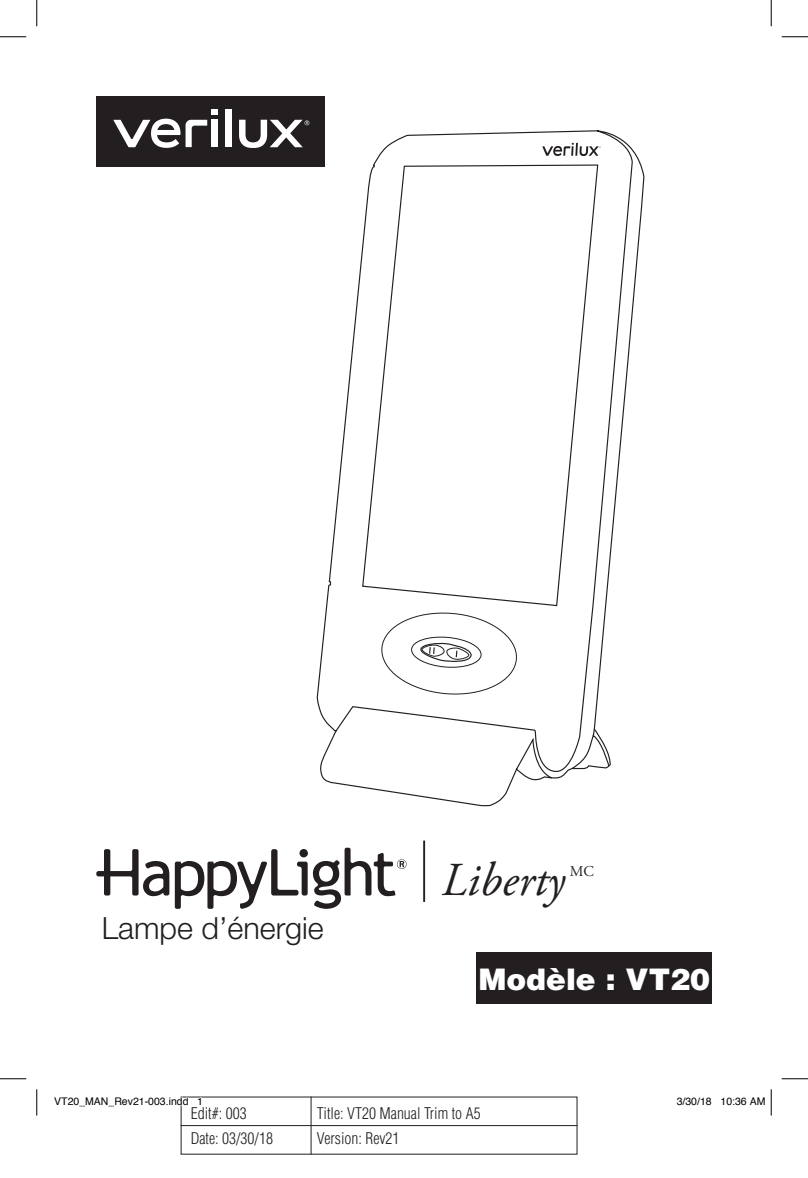
<style>
.page{position:relative;width:808px;height:1178px;background:#fff}
.page>*{position:absolute;margin:0;border:0;box-sizing:border-box;transform-origin:0 0}
.t1{font:italic 47.07px "Adobe Garamond Pro";color:#231f20}
.t2{font:300 30.62px "Helvetica Neue";color:#211e1e}
.t3{font:900 29.75px "Helvetica";color:#fff}
.t4{font:300 condensed 15.75px "Helvetica";color:#231f20}
.t5{font:15.05px "Adobe Garamond Pro";color:#231f20}
.t6{font:10.5px "Helvetica";color:#000}
</style>
<div class="page">
<hr style="left:181px;top:1125px;width:396px;height:1px;background:#231f20">
<hr style="left:311px;top:1096px;width:1px;height:58px;background:#231f20">
<div style="left:476px;top:952px;width:235px;height:51px;background:#231f20"></div>
<hr style="left:423px;top:840px;width:2px;height:62px;background:#231f20">
<svg style="left:96px;top:849px;width:73px;height:47px"></svg>
<svg style="left:175px;top:847px;width:231px;height:62px"></svg>
<svg style="left:317px;top:130px;width:327px;height:676px"></svg>
<svg style="left:380px;top:610px;width:230px;height:160px"></svg>
<svg style="left:542px;top:143px;width:59px;height:13px"></svg>
<div style="left:96px;top:96px;width:229px;height:71px;background:#231f20"></div>
<div style="left:226px;top:109px;width:6px;height:38px;background:#fff"></div>
<svg style="left:239px;top:120px;width:70px;height:28px"></svg>
<svg style="left:113px;top:109px;width:105px;height:39px"></svg>
<svg style="left:0;top:36px;width:26px;height:1px"></svg>
<svg style="left:781px;top:36px;width:27px;height:1px"></svg>
<svg style="left:0;top:1078px;width:26px;height:1px"></svg>
<svg style="left:781px;top:1078px;width:27px;height:1px"></svg>
<svg style="left:36px;top:0;width:1px;height:26px"></svg>
<svg style="left:36px;top:1089px;width:1px;height:26px"></svg>
<svg style="left:771px;top:0;width:1px;height:26px"></svg>
<svg style="left:771px;top:1089px;width:1px;height:26px"></svg>
<svg style="left:180px;top:1096px;width:8px;height:10px"></svg>
<h2 class="t2" style="left:102px;top:903px;width:223px">Lampe d’énergie</h2>
<h1 class="t1" style="left:441px;top:852px;width:125px">Liberty</h1>
<p class="t5" style="left:570px;top:862px;width:26px">MC</p>
<h3 class="t3" style="left:478px;top:959px;width:233px">Modèle : VT20</h3>
<p class="t6" style="left:54px;top:1093px;width:150px">VT20_MAN_Rev21-003.indd 1</p>
<p class="t6" style="left:676px;top:1093px;width:90px">3/30/18 10:36 AM</p>
<p class="t4" style="left:191px;top:1103px;width:57px">Edit#: 003</p>
<p class="t4" style="left:317px;top:1103px;width:165px">Title: VT20 Manual Trim to A5</p>
<p class="t4" style="left:191px;top:1128px;width:84px">Date: 03/30/18</p>
<p class="t4" style="left:317px;top:1128px;width:84px">Version: Rev21</p>
</div>
